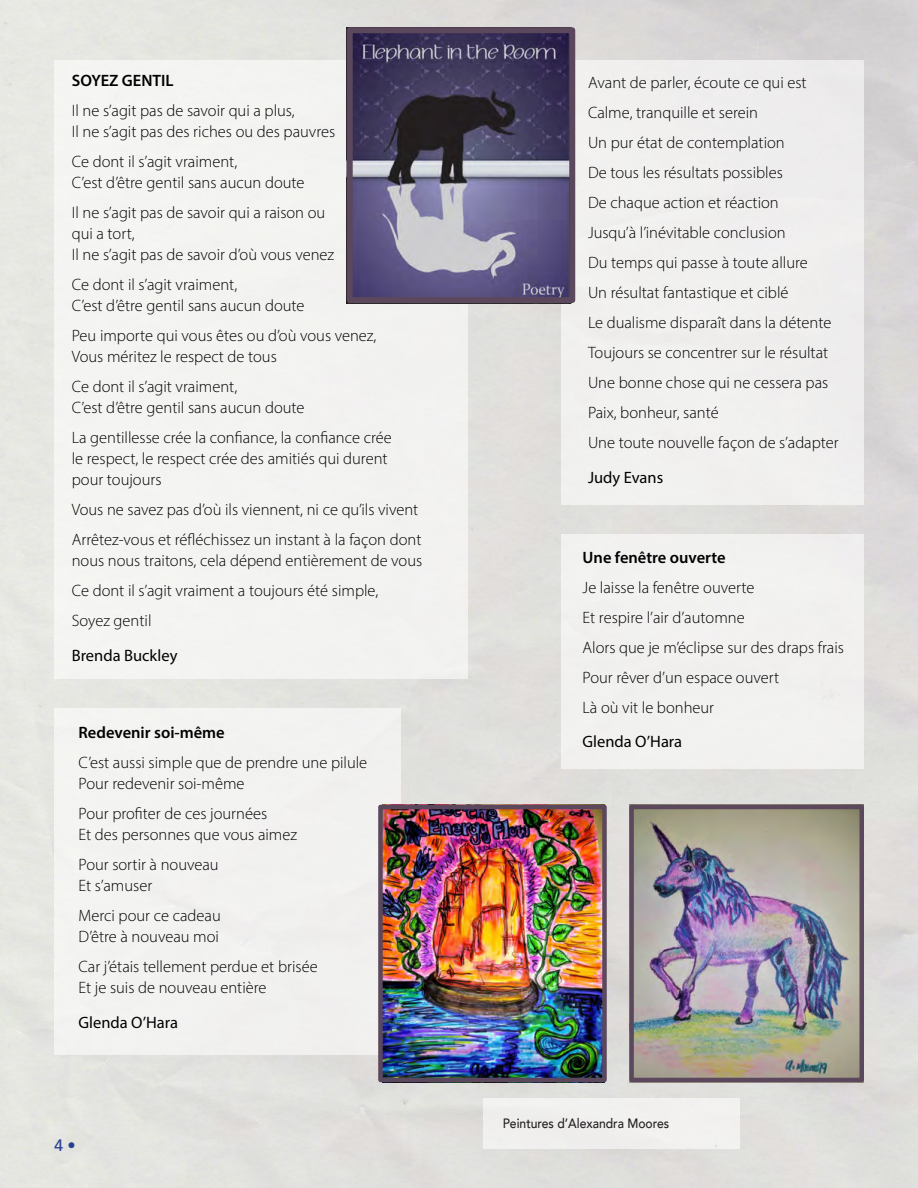
<style>
.page{position:relative;width:918px;height:1188px;background:#fff}
.page>*{position:absolute;margin:0;border:0;box-sizing:border-box;transform-origin:0 0}
.t1{font:300 16.5px/30px "Myriad Pro";color:#000}
.t2{font:16.5px "Myriad Pro";color:#000}
.t3{font:600 16.5px "Myriad Pro";color:#000}
.t4{font:500 16.5px "Avenir";color:#25408f}
.t5{font:500 13.5px "Avenir";color:#231f20;scale:.9 1}
</style>
<div class="page">
<img style="left:0;top:0;width:918px;height:1188px">
<div style="left:561px;top:534px;width:303px;height:235px;background:#f1f1f0"></div>
<div style="left:54px;top:60px;width:414px;height:619px;background:#f3f3f1"></div>
<div style="left:561px;top:60px;width:303px;height:444px;background:#f0efee"></div>
<div style="left:483px;top:1098px;width:257px;height:51px;background:#f1f0ef"></div>
<div style="left:54px;top:708px;width:346px;height:346px;background:#f2f2f1"></div>
<img style="left:354px;top:34px;width:214px;height:262px">
<div style="left:347px;top:27px;width:228px;height:276px;border:6px solid #5b485c"></div>
<img style="left:383px;top:810px;width:219px;height:267px">
<div style="left:378px;top:805px;width:229px;height:277px;border:4px solid #5b485c"></div>
<img style="left:634px;top:810px;width:225px;height:267px">
<div style="left:629px;top:805px;width:235px;height:277px;border:4px solid #5b485c"></div>
<p class="t3" style="left:72px;top:70px;width:103px">SOYEZ GENTIL</p>
<p class="t1" style="left:72px;top:100px;width:265px;line-height:21px">Il ne s’agit pas de savoir qui a plus,<br>Il ne s’agit pas des riches ou des pauvres</p>
<p class="t1" style="left:72px;top:151px;width:234px;line-height:21px">Ce dont il s’agit vraiment,<br>C’est d’être gentil sans aucun doute</p>
<p class="t1" style="left:72px;top:202px;width:264px;line-height:21px">Il ne s’agit pas de savoir qui a raison ou qui a tort,<br>Il ne s’agit pas de savoir d’où vous venez</p>
<p class="t1" style="left:72px;top:274px;width:234px;line-height:21px">Ce dont il s’agit vraiment,<br>C’est d’être gentil sans aucun doute</p>
<p class="t1" style="left:72px;top:325px;width:306px;line-height:21px">Peu importe qui vous êtes ou d’où vous venez,<br>Vous méritez le respect de tous</p>
<p class="t1" style="left:72px;top:376px;width:234px;line-height:21px">Ce dont il s’agit vraiment,<br>C’est d’être gentil sans aucun doute</p>
<p class="t1" style="left:72px;top:427px;width:321px;line-height:21px">La gentillesse crée la confiance, la confiance crée le respect, le respect crée des amitiés qui durent pour toujours</p>
<p class="t1" style="left:72px;top:495px;width:351px">Vous ne savez pas d’où ils viennent, ni ce qu’ils vivent<br>Arrêtez-vous et réfléchissez un instant à la façon dont</p>
<p class="t1" style="left:72px;top:546px;width:352px">nous nous traitons, cela dépend entièrement de vous<br>Ce dont il s’agit vraiment a toujours été simple,<br>Soyez gentil</p>
<p class="t2" style="left:72px;top:645px;width:107px">Brenda Buckley</p>
<p class="t3" style="left:79px;top:722px;width:148px">Redevenir soi-même</p>
<p class="t1" style="left:79px;top:752px;width:290px;line-height:21px">C’est aussi simple que de prendre une pilule<br>Pour redevenir soi-même</p>
<p class="t1" style="left:79px;top:803px;width:220px;line-height:21px">Pour profiter de ces journées<br>Et des personnes que vous aimez</p>
<p class="t1" style="left:79px;top:854px;width:142px;line-height:21px">Pour sortir à nouveau<br>Et s’amuser</p>
<p class="t1" style="left:79px;top:905px;width:144px;line-height:21px">Merci pour ce cadeau<br>D’être à nouveau moi</p>
<p class="t1" style="left:79px;top:956px;width:241px;line-height:21px">Car j’étais tellement perdue et brisée<br>Et je suis de nouveau entière</p>
<p class="t2" style="left:79px;top:1012px;width:101px">Glenda O’Hara</p>
<p class="t4" style="left:54px;top:1130px;width:23px">4 •</p>
<p class="t1" style="left:588px;top:67px;width:252px">Avant de parler, écoute ce qui est<br>Calme, tranquille et serein<br>Un pur état de contemplation<br>De tous les résultats possibles<br>De chaque action et réaction<br>Jusqu’à l’inévitable conclusion<br>Du temps qui passe à toute allure<br>Un résultat fantastique et ciblé<br>Le dualisme disparaît dans la détente<br>Toujours se concentrer sur le résultat<br>Une bonne chose qui ne cessera pas<br>Paix, bonheur, santé<br>Une toute nouvelle façon de s’adapter</p>
<p class="t2" style="left:588px;top:467px;width:77px">Judy Evans</p>
<p class="t3" style="left:583px;top:547px;width:145px">Une fenêtre ouverte</p>
<p class="t1" style="left:583px;top:572px;width:263px">Je laisse la fenêtre ouverte<br>Et respire l’air d’automne<br>Alors que je m’éclipse sur des draps frais<br>Pour rêver d’un espace ouvert<br>Là où vit le bonheur</p>
<p class="t2" style="left:583px;top:731px;width:101px">Glenda O’Hara</p>
<p class="t5" style="left:503px;top:1112px;width:187px">Peintures d’Alexandra Moores</p>
</div>
